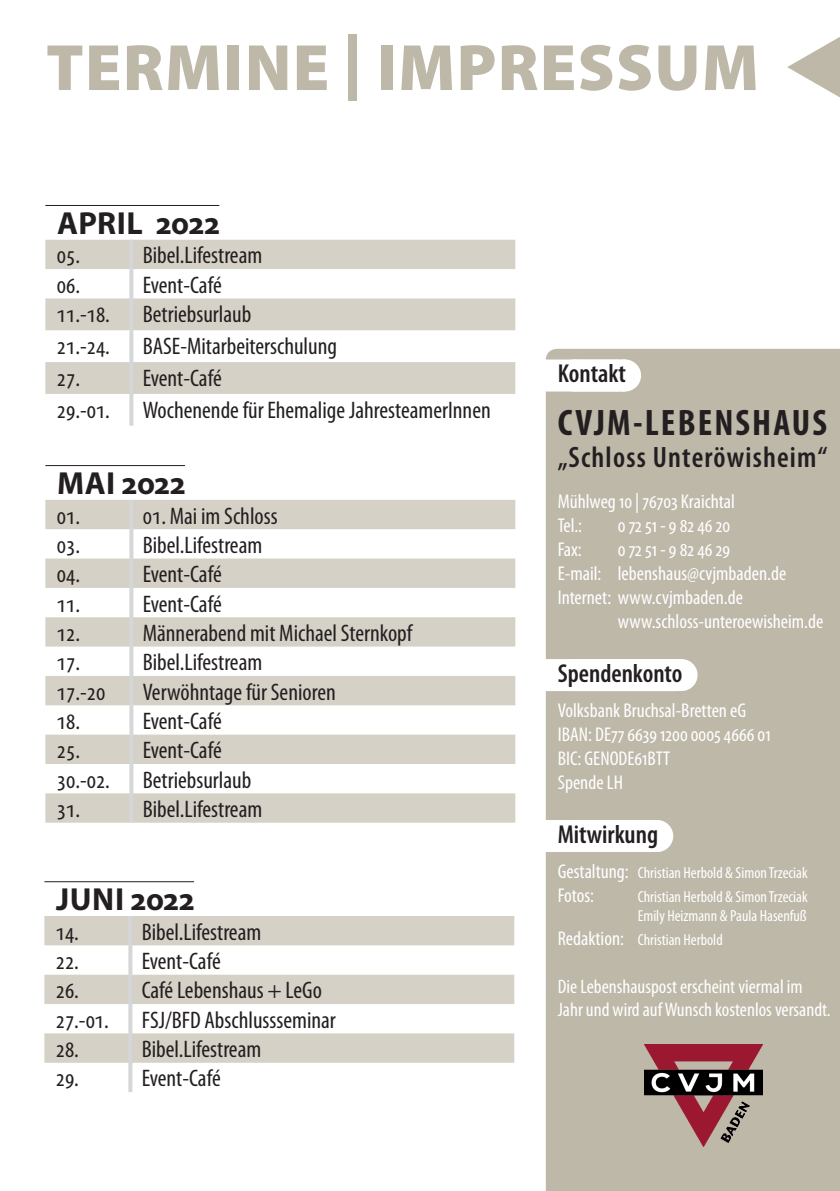
<style>
.page{position:relative;width:840px;height:1191px;background:#fff}
.page>*{position:absolute;margin:0;border:0;box-sizing:border-box;transform-origin:0 0}
.t1{font:900 66px "Myriad Pro";letter-spacing:.02em;color:#beb8a9}
.t2{font:700 condensed 37px "Myriad Pro";letter-spacing:.055em;color:#231f20}
.t3{font:700 32px "Myriad Pro";letter-spacing:.01em;color:#231f20}
.t4{font:600 condensed 29.6px "Myriad Pro";letter-spacing:.04em;color:#231f20}
.t5{font:600 condensed 26px "Myriad Pro";color:#231f20}
.t6{font:condensed 24px "Myriad Pro";color:#231f20}
.t7{font:condensed 20px/24px "Myriad Pro";color:#fff}
.t8{font:condensed 19.6px/23.6px "Myriad Pro";color:#fff}
.t9{font:condensed 16px/19.2px "Myriad Pro";color:#fff}
.s1{font-size:20px}
</style>
<div class="page">
<div style="left:545px;top:349px;width:294px;height:842px;background:#beb8a9"></div>
<svg style="left:620px;top:359px;width:3px;height:32px"></svg>
<hr style="left:623px;top:359px;width:1px;height:32px;background:#fff">
<div style="left:543px;top:359px;width:77px;height:32px;background:#fff"></div>
<div style="left:573px;top:659px;width:107px;height:32px;background:#fff"></div>
<hr style="left:680px;top:659px;width:1px;height:32px;background:#fff">
<div style="left:543px;top:659px;width:133px;height:32px;background:#fff"></div>
<svg style="left:652px;top:820px;width:4px;height:32px"></svg>
<hr style="left:656px;top:820px;width:1px;height:32px;background:#fff">
<div style="left:543px;top:820px;width:109px;height:32px;background:#fff"></div>
<svg style="left:787px;top:37px;width:52px;height:60px"></svg>
<img style="left:643px;top:1044px;width:118px;height:102px">
<svg style="left:45px;top:500px;width:470px;height:322px;fill:#d5d1c7"></svg>
<hr style="left:129px;top:500px;width:4px;height:29px;background:#d5d6d8">
<svg style="left:129px;top:529px;width:4px;height:29px"></svg>
<hr style="left:129px;top:558px;width:4px;height:30px;background:#d5d6d8">
<svg style="left:129px;top:588px;width:4px;height:29px"></svg>
<hr style="left:129px;top:617px;width:4px;height:29px;background:#d5d6d8">
<svg style="left:129px;top:646px;width:4px;height:30px"></svg>
<hr style="left:129px;top:676px;width:4px;height:29px;background:#d5d6d8">
<svg style="left:129px;top:705px;width:4px;height:29px"></svg>
<hr style="left:129px;top:734px;width:4px;height:30px;background:#d5d6d8">
<svg style="left:129px;top:764px;width:4px;height:29px"></svg>
<hr style="left:129px;top:793px;width:4px;height:29px;background:#d5d6d8">
<hr style="left:45px;top:465px;width:140px;height:1px;background:#231f20">
<svg style="left:44px;top:916px;width:470px;height:146px;fill:#d5d1c7"></svg>
<hr style="left:128px;top:916px;width:4px;height:29px;background:#d5d5d7">
<svg style="left:128px;top:945px;width:4px;height:29px"></svg>
<hr style="left:128px;top:974px;width:4px;height:30px;background:#d5d6d8">
<svg style="left:128px;top:1004px;width:4px;height:29px"></svg>
<hr style="left:128px;top:1033px;width:4px;height:29px;background:#d5d6d8">
<svg style="left:128px;top:1062px;width:4px;height:30px"></svg>
<hr style="left:44px;top:881px;width:150px;height:1px;background:#231f20">
<svg style="left:45px;top:240px;width:470px;height:154px;fill:#d5d1c7"></svg>
<hr style="left:129px;top:240px;width:4px;height:29px;background:#d5d6d8">
<svg style="left:129px;top:269px;width:4px;height:29px"></svg>
<hr style="left:129px;top:298px;width:4px;height:32px;background:#d5d6d8">
<svg style="left:129px;top:330px;width:4px;height:32px"></svg>
<hr style="left:129px;top:362px;width:4px;height:32px;background:#d5d6d8">
<svg style="left:129px;top:394px;width:4px;height:32px"></svg>
<hr style="left:45px;top:205px;width:174px;height:1px;background:#231f20">
<h1 class="t1" style="left:46px;top:24px;width:714px">TERMINE | IMPRESSUM</h1>
<h3 class="t3" style="left:57px;top:202px;width:164px">APRIL 2022</h3>
<p class="t6" style="left:57px;top:241px;width:25px">05.</p>
<p class="t6" style="left:143px;top:241px;width:121px">Bibel.Lifestream</p>
<p class="t6" style="left:57px;top:270px;width:25px">06.</p>
<p class="t6" style="left:143px;top:270px;width:80px">Event-Café</p>
<p class="t6" style="left:57px;top:300px;width:55px">11.-18.</p>
<p class="t6" style="left:143px;top:300px;width:110px">Betriebsurlaub</p>
<p class="t6" style="left:57px;top:331px;width:55px">21.-24.</p>
<p class="t6" style="left:143px;top:331px;width:196px">BASE-Mitarbeiterschulung</p>
<p class="t6" style="left:57px;top:363px;width:25px">27.</p>
<p class="t6" style="left:143px;top:363px;width:80px">Event-Café</p>
<p class="t6" style="left:57px;top:395px;width:55px">29.-01.</p>
<p class="t6" style="left:143px;top:395px;width:349px">Wochenende für Ehemalige JahresteamerInnen</p>
<h3 class="t3" style="left:57px;top:462px;width:130px">MAI 2022</h3>
<p class="t6" style="left:57px;top:501px;width:25px">01.</p>
<p class="t6" style="left:143px;top:501px;width:136px">01. Mai im Schloss</p>
<p class="t6" style="left:57px;top:530px;width:25px">03.</p>
<p class="t6" style="left:143px;top:530px;width:121px">Bibel.Lifestream</p>
<p class="t6" style="left:57px;top:560px;width:25px">04.</p>
<p class="t6" style="left:143px;top:560px;width:80px">Event-Café</p>
<p class="t6" style="left:57px;top:589px;width:25px">11.</p>
<p class="t6" style="left:143px;top:589px;width:80px">Event-Café</p>
<p class="t6" style="left:57px;top:618px;width:25px">12.</p>
<p class="t6" style="left:143px;top:618px;width:271px">Männerabend mit Michael Sternkopf</p>
<p class="t6" style="left:57px;top:648px;width:25px">17.</p>
<p class="t6" style="left:143px;top:648px;width:121px">Bibel.Lifestream</p>
<p class="t6" style="left:57px;top:677px;width:50px">17.-20</p>
<p class="t6" style="left:143px;top:677px;width:194px">Verwöhntage für Senioren</p>
<p class="t6" style="left:57px;top:706px;width:25px">18.</p>
<p class="t6" style="left:143px;top:706px;width:80px">Event-Café</p>
<p class="t6" style="left:57px;top:736px;width:25px">25.</p>
<p class="t6" style="left:143px;top:736px;width:80px">Event-Café</p>
<p class="t6" style="left:57px;top:765px;width:55px">30.-02.</p>
<p class="t6" style="left:143px;top:765px;width:110px">Betriebsurlaub</p>
<p class="t6" style="left:57px;top:794px;width:25px">31.</p>
<p class="t6" style="left:143px;top:794px;width:121px">Bibel.Lifestream</p>
<h3 class="t3" style="left:56px;top:878px;width:140px">JUNI 2022</h3>
<p class="t6" style="left:56px;top:917px;width:25px">14.</p>
<p class="t6" style="left:142px;top:917px;width:121px">Bibel.Lifestream</p>
<p class="t6" style="left:56px;top:946px;width:25px">22.</p>
<p class="t6" style="left:142px;top:946px;width:80px">Event-Café</p>
<p class="t6" style="left:56px;top:976px;width:25px">26.</p>
<p class="t6" style="left:142px;top:976px;width:181px">Café Lebenshaus + LeGo</p>
<p class="t6" style="left:56px;top:1005px;width:55px">27.-01.</p>
<p class="t6" style="left:142px;top:1005px;width:195px">FSJ/BFD Abschlussseminar</p>
<p class="t6" style="left:56px;top:1034px;width:25px">28.</p>
<p class="t6" style="left:142px;top:1034px;width:121px">Bibel.Lifestream</p>
<p class="t6" style="left:56px;top:1064px;width:25px">29.</p>
<p class="t6" style="left:142px;top:1064px;width:80px">Event-Café</p>
<p class="t5" style="left:557px;top:357px;width:70px">Kontakt</p>
<h2 class="t2" style="left:557px;top:400px;width:271px">CVJM-LEBENSHAUS</h2>
<p class="t4" style="left:557px;top:439px;width:271px">„Schloss Unteröwisheim“</p>
<p class="t7" style="left:557px;top:489px;width:179px">Mühlweg 10 | 76703 Kraichtal<br>Tel.:</p>
<p class="t7" style="left:617px;top:513px;width:114px">0 72 51 - 9 82 46 20</p>
<p class="t7" style="left:557px;top:537px;width:26px">Fax:</p>
<p class="t7" style="left:557px;top:537px;width:230px;text-indent:60px">0 72 51 - 9 82 46 29<br>E-mail: lebenshaus@cvjmbaden.de<br>Internet: www.cvjmbaden.de</p>
<p class="t7" style="left:617px;top:609px;width:207px">www.schloss-unteroewisheim.de</p>
<p class="t5" style="left:557px;top:657px;width:126px">Spendenkonto</p>
<p class="t7" style="left:557px;top:698px;width:214px">Volksbank Bruchsal-Bretten eG<br>IBAN: DE77 6639 1200 0005 4666 01<br>BIC: GENODE61BTT<br>Spende LH</p>
<p class="t5" style="left:557px;top:818px;width:102px">Mitwirkung</p>
<p class="t9" style="left:557px;top:863px;width:251px"><span class="s1">Gestaltung:</span> Christian Herbold &amp; Simon Trzeciak</p>
<p class="t7" style="left:557px;top:883px;width:38px">Fotos:</p>
<p class="t9" style="left:637px;top:887px;width:171px">Christian Herbold &amp; Simon Trzeciak<br>Emily Heizmann &amp; Paula Hasenfuß</p>
<p class="t9" style="left:557px;top:930px;width:166px"><span class="s1">Redaktion:</span> Christian Herbold</p>
<p class="t8" style="left:557px;top:974px;width:274px">Die Lebenshauspost erscheint viermal im<br>Jahr und wird auf Wunsch kostenlos versandt.</p>
</div>
